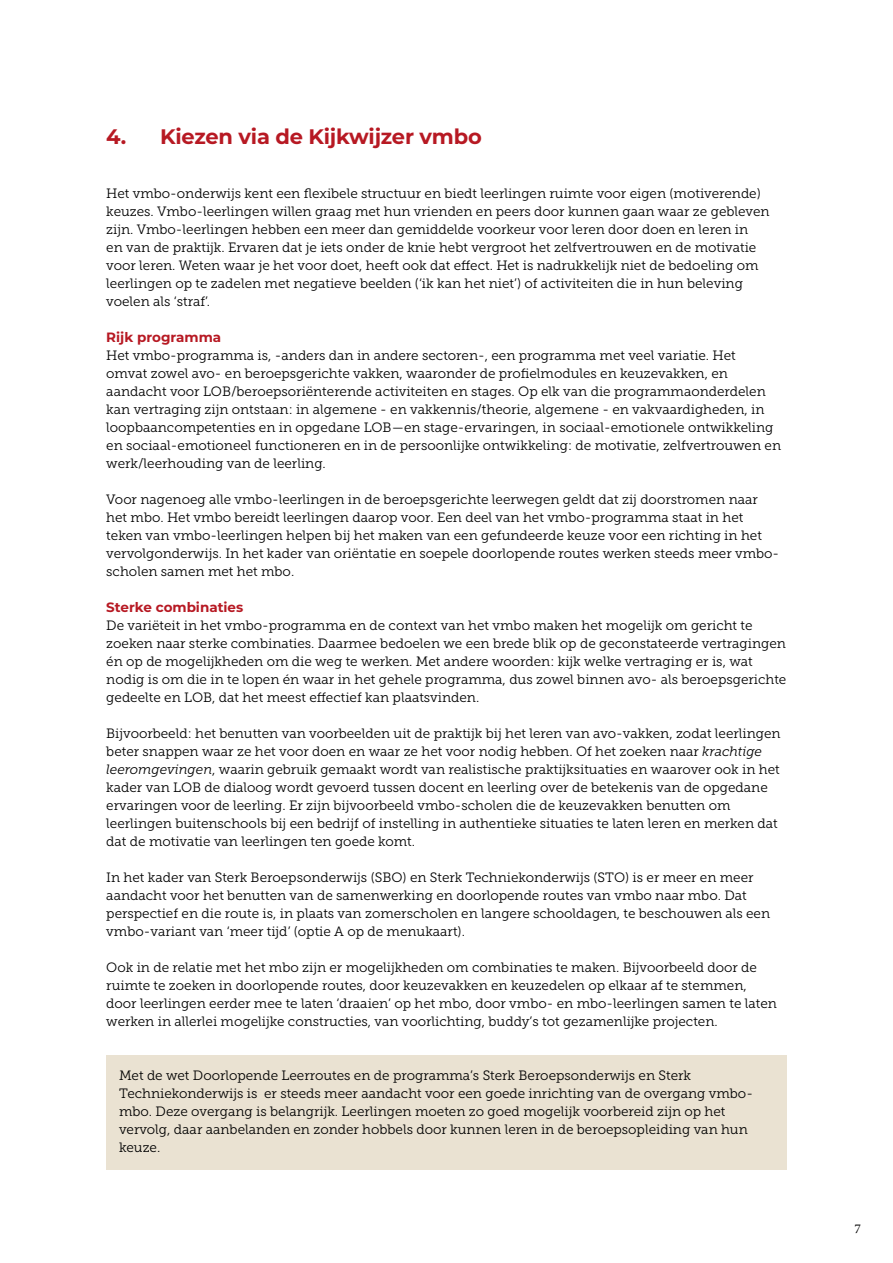
<style>
.page{position:relative;width:893px;height:1263px;background:#fff}
.page>*{position:absolute;margin:0;border:0;box-sizing:border-box;transform-origin:0 0}
.t1{font:700 21px "Montserrat";letter-spacing:-.01em;color:#b71923}
.t2{font:13.5px/18px "Museo Slab 300";color:#000}
.t3{font:700 13.5px "Montserrat";color:#b71923}
.t4{font:13.5px "Minion Pro";color:#000}
.s1{font-style:italic}
</style>
<div class="page">
<div style="left:106px;top:1055px;width:681px;height:115px;background:#eae2d2"></div>
<h1 class="t1" style="left:106px;top:121px;width:377px">4. Kiezen via de Kijkwijzer vmbo</h1>
<p class="t2" style="left:106px;top:184px;width:665px">Het vmbo-onderwijs kent een flexibele structuur en biedt leerlingen ruimte voor eigen (motiverende) keuzes. Vmbo-leerlingen willen graag met hun vrienden en peers door kunnen gaan waar ze gebleven zijn. Vmbo-leerlingen hebben een meer dan gemiddelde voorkeur voor leren door doen en leren in<br>en van de praktijk. Ervaren dat je iets onder de knie hebt vergroot het zelfvertrouwen en de motivatie voor leren. Weten waar je het voor doet, heeft ook dat effect. Het is nadrukkelijk niet de bedoeling om leerlingen op te zadelen met negatieve beelden (‘ik kan het niet’) of activiteiten die in hun beleving voelen als ‘straf’.</p>
<p class="t3" style="left:106px;top:327px;width:116px">Rijk programma</p>
<p class="t2" style="left:106px;top:346px;width:676px">Het vmbo-programma is, -anders dan in andere sectoren-, een programma met veel variatie. Het<br>omvat zowel avo- en beroepsgerichte vakken, waaronder de profielmodules en keuzevakken, en aandacht voor LOB/beroepsoriënterende activiteiten en stages. Op elk van die programmaonderdelen kan vertraging zijn ontstaan: in algemene - en vakkennis/theorie, algemene - en vakvaardigheden, in loopbaancompetenties en in opgedane LOB—en stage-ervaringen, in sociaal-emotionele ontwikkeling en sociaal-emotioneel functioneren en in de persoonlijke ontwikkeling: de motivatie, zelfvertrouwen en werk/leerhouding van de leerling.</p>
<p class="t2" style="left:106px;top:490px;width:674px">Voor nagenoeg alle vmbo-leerlingen in de beroepsgerichte leerwegen geldt dat zij doorstromen naar het mbo. Het vmbo bereidt leerlingen daarop voor. Een deel van het vmbo-programma staat in het teken van vmbo-leerlingen helpen bij het maken van een gefundeerde keuze voor een richting in het vervolgonderwijs. In het kader van oriëntatie en soepele doorlopende routes werken steeds meer vmbo&shy;scholen samen met het mbo.</p>
<p class="t3" style="left:106px;top:597px;width:139px">Sterke combinaties</p>
<p class="t2" style="left:106px;top:616px;width:682px">De variëteit in het vmbo-programma en de context van het vmbo maken het mogelijk om gericht te zoeken naar sterke combinaties. Daarmee bedoelen we een brede blik op de geconstateerde vertragingen én op de mogelijkheden om die weg te werken. Met andere woorden: kijk welke vertraging er is, wat nodig is om die in te lopen én waar in het gehele programma, dus zowel binnen avo- als beroepsgerichte gedeelte en LOB, dat het meest effectief kan plaatsvinden.</p>
<p class="t2" style="left:106px;top:724px;width:676px">Bijvoorbeeld: het benutten van voorbeelden uit de praktijk bij het leren van avo-vakken, zodat leerlingen beter snappen waar ze het voor doen en waar ze het voor nodig hebben. Of het zoeken naar <span class="s1">krachtige leeromgevingen</span>, waarin gebruik gemaakt wordt van realistische praktijksituaties en waarover ook in het kader van LOB de dialoog wordt gevoerd tussen docent en leerling over de betekenis van de opgedane ervaringen voor de leerling. Er zijn bijvoorbeeld vmbo-scholen die de keuzevakken benutten om leerlingen buitenschools bij een bedrijf of instelling in authentieke situaties te laten leren en merken dat dat de motivatie van leerlingen ten goede komt.</p>
<p class="t2" style="left:106px;top:868px;width:665px">In het kader van Sterk Beroepsonderwijs (SBO) en Sterk Techniekonderwijs (STO) is er meer en meer aandacht voor het benutten van de samenwerking en doorlopende routes van vmbo naar mbo. Dat perspectief en die route is, in plaats van zomerscholen en langere schooldagen, te beschouwen als een vmbo-variant van ‘meer tijd’ (optie A op de menukaart).</p>
<p class="t2" style="left:106px;top:958px;width:672px">Ook in de relatie met het mbo zijn er mogelijkheden om combinaties te maken. Bijvoorbeeld door de ruimte te zoeken in doorlopende routes, door keuzevakken en keuzedelen op elkaar af te stemmen, door leerlingen eerder mee te laten ‘draaien’ op het mbo, door vmbo- en mbo-leerlingen samen te laten werken in allerlei mogelijke constructies, van voorlichting, buddy’s tot gezamenlijke projecten.</p>
<p class="t2" style="left:119px;top:1066px;width:635px">Met de wet Doorlopende Leerroutes en de programma’s Sterk Beroepsonderwijs en Sterk Techniekonderwijs is er steeds meer aandacht voor een goede inrichting van de overgang vmbo&shy;mbo. Deze overgang is belangrijk. Leerlingen moeten zo goed mogelijk voorbereid zijn op het vervolg, daar aanbelanden en zonder hobbels door kunnen leren in de beroepsopleiding van hun keuze.</p>
<p class="t4" style="left:855px;top:1219px;width:8px">7</p>
</div>
